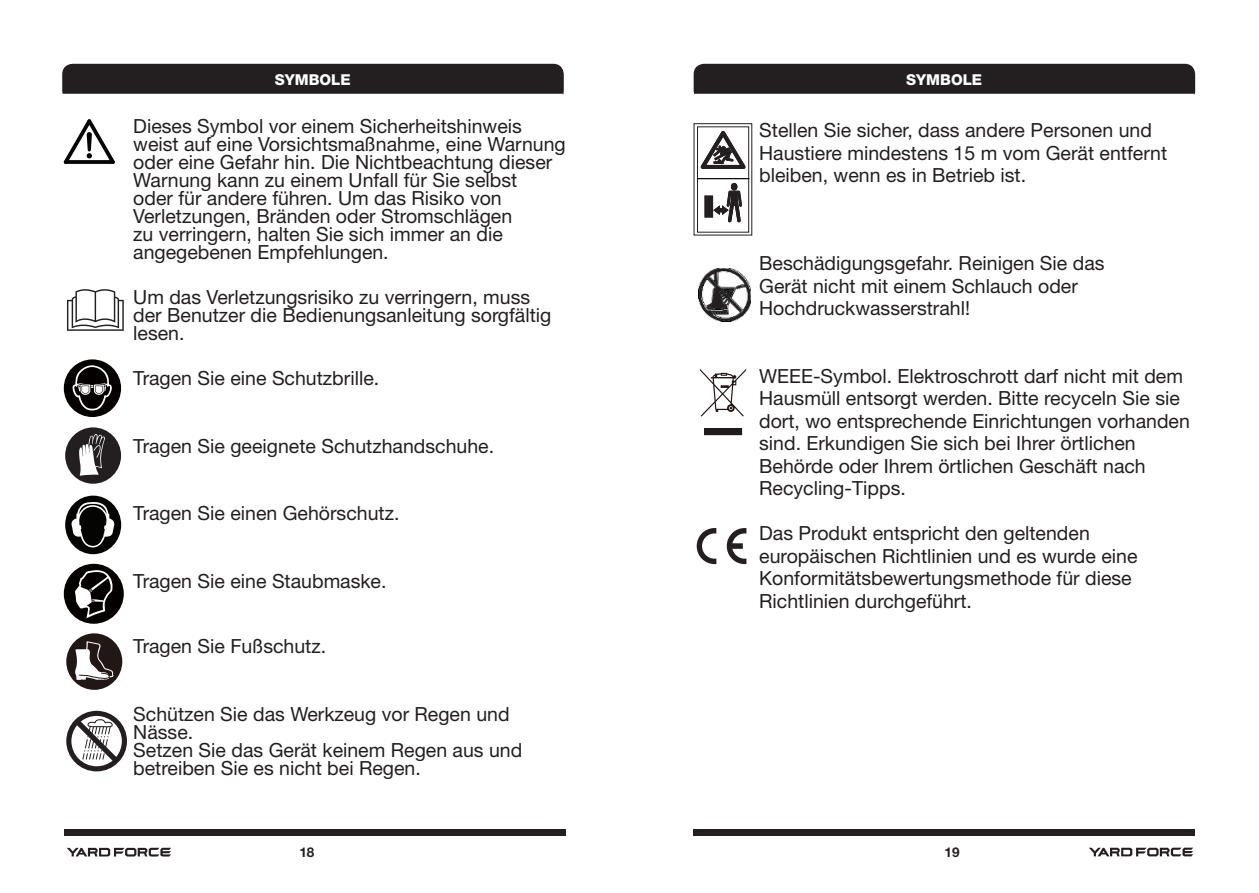
<style>
.page{position:relative;width:1259px;height:893px;background:#fff}
.page>*{position:absolute;margin:0;border:0;box-sizing:border-box;transform-origin:0 0}
.t1{font:19.5px/22.5px "Helvetica Neue LT Std";color:#231f20}
.t2{font:800 15px "Helvetica Neue LT Std";color:#fff}
.t3{font:700 13.5px "Helvetica Neue LT Std";color:#231f20}
</style>
<div class="page">
<div style="left:64px;top:829px;width:502px;height:7px;background:#231f20"></div>
<div style="left:693px;top:829px;width:502px;height:6px;background:#231f20"></div>
<svg style="left:67px;top:848px;width:104px;height:8px"></svg>
<svg style="left:1089px;top:848px;width:104px;height:8px"></svg>
<svg style="left:62px;top:64px;width:502px;height:31px"></svg>
<div style="left:65px;top:427px;width:56px;height:57px;background:#231f20;border-radius:50%"></div>
<svg style="left:79px;top:434px;width:26px;height:42px"></svg>
<svg style="left:64px;top:119px;width:51px;height:45px"></svg>
<svg style="left:66px;top:711px;width:61px;height:60px"></svg>
<svg style="left:64px;top:359px;width:57px;height:58px"></svg>
<svg style="left:65px;top:496px;width:56px;height:58px"></svg>
<div style="left:64px;top:564px;width:60px;height:60px;background:#050000;border-radius:50%"></div>
<svg style="left:75px;top:570px;width:38px;height:48px"></svg>
<div style="left:66px;top:633px;width:56px;height:57px;background:#211714;border-radius:50%"></div>
<svg style="left:75px;top:641px;width:38px;height:39px"></svg>
<svg style="left:67px;top:289px;width:57px;height:42px"></svg>
<div style="left:693px;top:64px;width:502px;height:31px;background:#231f20"></div>
<svg style="left:704px;top:428px;width:38px;height:7px"></svg>
<svg style="left:700px;top:369px;width:46px;height:48px"></svg>
<svg style="left:696px;top:528px;width:20px;height:36px"></svg>
<svg style="left:727px;top:528px;width:19px;height:36px"></svg>
<svg style="left:693px;top:123px;width:59px;height:113px"></svg>
<div style="left:705px;top:196px;width:7px;height:21px;background:#231f20"></div>
<div style="left:704px;top:196px;width:9px;height:21px;border:1px solid #231f20"></div>
<img style="left:698px;top:269px;width:52px;height:53px">
<p class="t2" style="left:275px;top:71px;width:77px">SYMBOLE</p>
<p class="t1" style="left:133px;top:117px;width:434px;line-height:18px">Dieses Symbol vor einem Sicherheitshinweis weist auf eine Vorsichtsmaßnahme, eine Warnung oder eine Gefahr hin. Die Nichtbeachtung dieser Warnung kann zu einem Unfall für Sie selbst<br>oder für andere führen. Um das Risiko von Verletzungen, Bränden oder Stromschlägen<br>zu verringern, halten Sie sich immer an die angegebenen Empfehlungen.</p>
<p class="t1" style="left:133px;top:288px;width:419px;line-height:18px">Um das Verletzungsrisiko zu verringern, muss der Benutzer die Bedienungsanleitung sorgfältig lesen.</p>
<p class="t1" style="left:133px;top:367px;width:247px">Tragen Sie eine Schutzbrille.</p>
<p class="t1" style="left:133px;top:434px;width:362px">Tragen Sie geeignete Schutzhandschuhe.</p>
<p class="t1" style="left:133px;top:502px;width:268px">Tragen Sie einen Gehörschutz.</p>
<p class="t1" style="left:133px;top:569px;width:255px">Tragen Sie eine Staubmaske.</p>
<p class="t1" style="left:133px;top:635px;width:194px">Tragen Sie Fußschutz.</p>
<p class="t1" style="left:133px;top:704px;width:378px;line-height:18px">Schützen Sie das Werkzeug vor Regen und<br>Nässe.</p>
<p class="t1" style="left:133px;top:740px;width:390px;line-height:18px">Setzen Sie das Gerät keinem Regen aus und betreiben Sie es nicht bei Regen.</p>
<p class="t2" style="left:906px;top:71px;width:77px">SYMBOLE</p>
<p class="t1" style="left:759px;top:119px;width:409px">Stellen Sie sicher, dass andere Personen und<br>Haustiere mindestens 15 m vom Gerät entfernt bleiben, wenn es in Betrieb ist.</p>
<p class="t1" style="left:759px;top:252px;width:347px">Beschädigungsgefahr. Reinigen Sie das<br>Gerät nicht mit einem Schlauch oder<br>Hochdruckwasserstrahl!</p>
<p class="t1" style="left:759px;top:364px;width:432px">WEEE-Symbol. Elektroschrott darf nicht mit dem Hausmüll entsorgt werden. Bitte recyceln Sie sie dort, wo entsprechende Einrichtungen vorhanden sind. Erkundigen Sie sich bei Ihrer örtlichen Behörde oder Ihrem örtlichen Geschäft nach Recycling-Tipps.</p>
<p class="t1" style="left:759px;top:522px;width:380px">Das Produkt entspricht den geltenden europäischen Richtlinien und es wurde eine Konformitätsbewertungsmethode für diese Richtlinien durchgeführt.</p>
<p class="t3" style="left:299px;top:844px;width:17px">18</p>
<p class="t3" style="left:944px;top:844px;width:17px">19</p>
</div>
